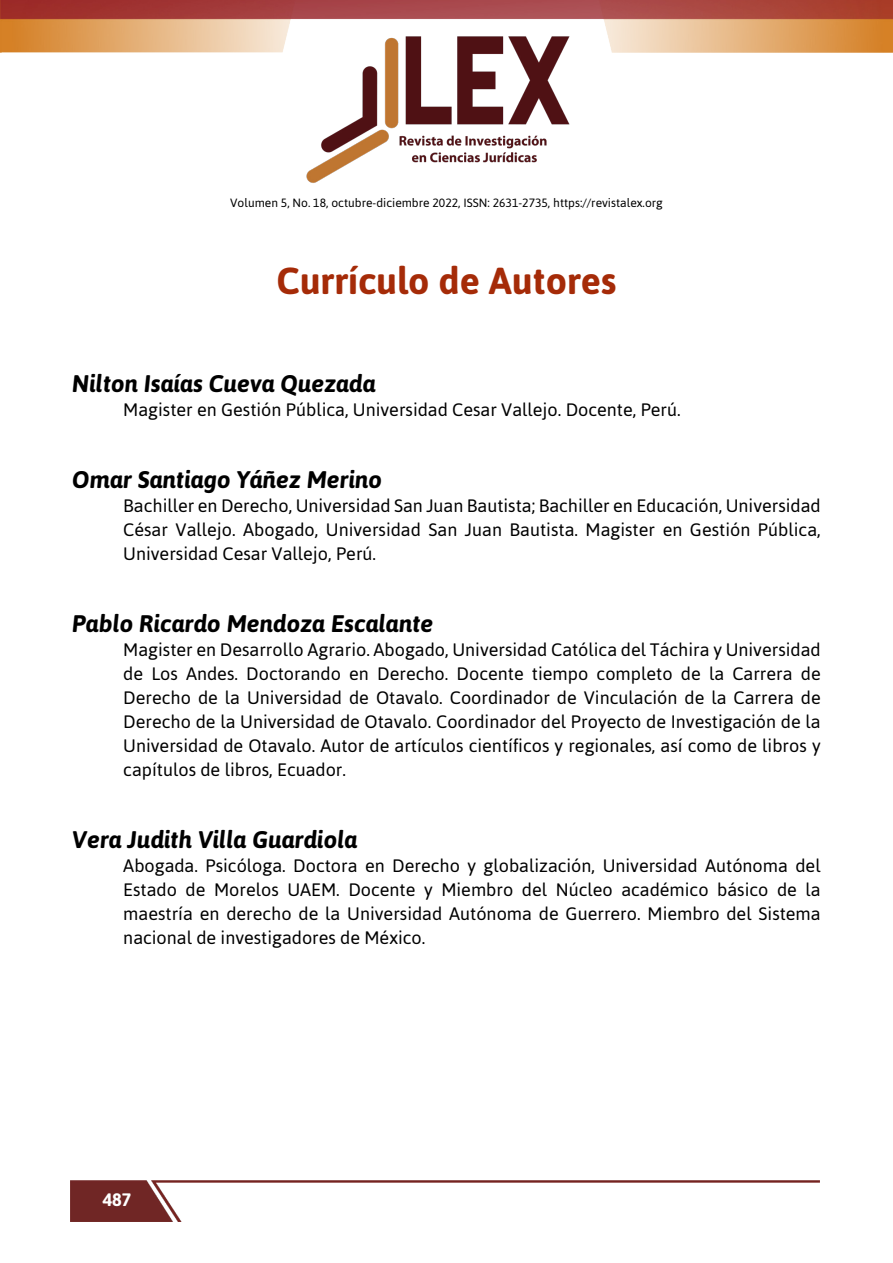
<style>
.page{position:relative;width:893px;height:1263px;background:#fff}
.page>*{position:absolute;margin:0;border:0;box-sizing:border-box;transform-origin:0 0}
.t1{font:700 37.5px "Asap";color:#a52b08}
.t2{font:italic 700 24px "Asap";color:#000}
.t3{font:18px/24px "Asap";color:#000;text-align:justify}
.t4{font:700 18px "Asap";color:#fff}
.t5{font:12px "Asap";color:#000}
</style>
<div class="page">
<img style="left:71px;top:1180px;width:748px;height:42px">
<img style="left:0;top:0;width:893px;height:52px">
<img style="left:297px;top:30px;width:282px;height:153px">
<p class="t5" style="left:230px;top:196px;width:434px">Volumen 5, No. 18, octubre-diciembre 2022, ISSN: 2631-2735, https://revistalex.org</p>
<h1 class="t1" style="left:277px;top:259px;width:341px">Currículo de Autores</h1>
<h2 class="t2" style="left:72px;top:370px;width:305px">Nilton Isaías Cueva Quezada</h2>
<p class="t3" style="left:123px;top:398px;width:559px">Magister en Gestión Pública, Universidad Cesar Vallejo. Docente, Perú.</p>
<h2 class="t2" style="left:72px;top:466px;width:311px">Omar Santiago Yáñez Merino</h2>
<p class="t3" style="left:123px;top:494px;width:699px">Bachiller en Derecho, Universidad San Juan Bautista; Bachiller en Educación, Universidad César Vallejo. Abogado, Universidad San Juan Bautista. Magister en Gestión Pública, Universidad Cesar Vallejo, Perú.</p>
<h2 class="t2" style="left:72px;top:610px;width:363px">Pablo Ricardo Mendoza Escalante</h2>
<p class="t3" style="left:123px;top:638px;width:699px">Magister en Desarrollo Agrario. Abogado, Universidad Católica del Táchira y Universidad de Los Andes. Doctorando en Derecho. Docente tiempo completo de la Carrera de Derecho de la Universidad de Otavalo. Coordinador de Vinculación de la Carrera de Derecho de la Universidad de Otavalo. Coordinador del Proyecto de Investigación de la Universidad de Otavalo. Autor de artículos científicos y regionales, así como de libros y capítulos de libros, Ecuador.</p>
<h2 class="t2" style="left:72px;top:826px;width:287px">Vera Judith Villa Guardiola</h2>
<p class="t3" style="left:123px;top:854px;width:699px">Abogada. Psicóloga. Doctora en Derecho y globalización, Universidad Autónoma del Estado de Morelos UAEM. Docente y Miembro del Núcleo académico básico de la maestría en derecho de la Universidad Autónoma de Guerrero. Miembro del Sistema nacional de investigadores de México.</p>
<p class="t4" style="left:102px;top:1189px;width:30px">487</p>
</div>
